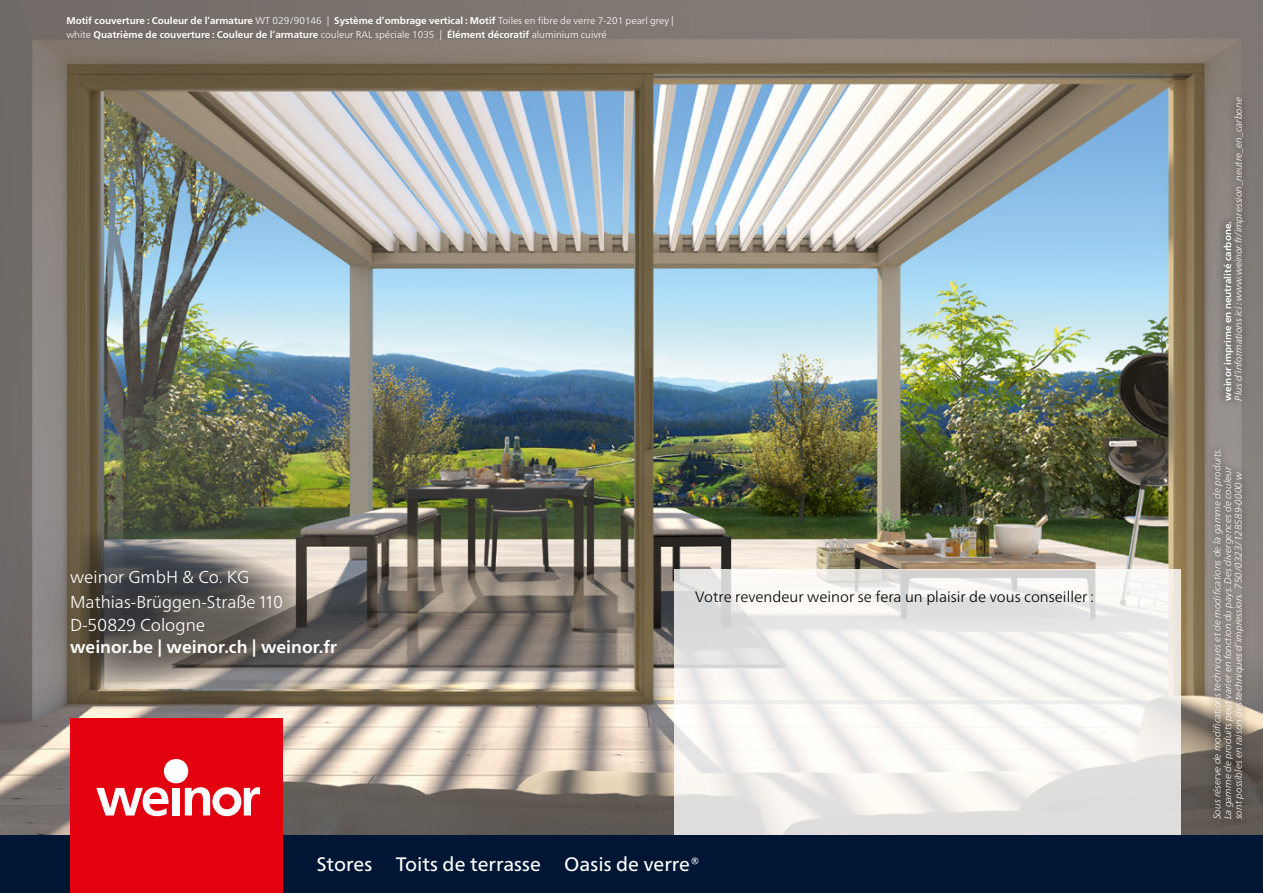
<style>
.page{position:relative;width:1263px;height:893px;background:#fff}
.page>*{position:absolute;margin:0;border:0;box-sizing:border-box;transform-origin:0 0}
.t1{font:19.5px "Frutiger Neue LTW1 G";color:#fff}
.t2{font:300 17.25px/25.5px "Frutiger Neue LTW1 G";color:#fff}
.t3{font:700 17.25px "Frutiger Neue LTW1 G";color:#fff}
.t4{font:300 15px "Frutiger Neue LTW1 G";color:#000}
.t5{font:italic 300 9.75px/10.6px "Frutiger Neue LTW1 G";color:#fff}
.t6{font:700 9.75px/13.5px "Frutiger Neue LTW1 G";color:#fff}
.s1{font-weight:300}
</style>
<div class="page">
<img style="left:0;top:0;width:1263px;height:836px">
<svg style="left:674px;top:569px;width:466px;height:266px"></svg>
<div style="left:0;top:836px;width:1263px;height:57px;background:#001634"></div>
<div style="left:70px;top:719px;width:213px;height:174px;background:#e3000f"></div>
<svg style="left:96px;top:787px;width:73px;height:29px"></svg>
<div style="left:172px;top:788px;width:8px;height:27px;background:#fff"></div>
<div style="left:164px;top:759px;width:24px;height:24px;background:#fff;border-radius:50%"></div>
<svg style="left:185px;top:787px;width:75px;height:29px"></svg>
<svg style="left:13px;top:512px;width:375px;height:203px;background:#726e66"></svg>
<div style="left:1140px;top:396px;width:123px;height:487px;background:#000;opacity:.1"></div>
<div style="left:1214px;top:89px;width:37px;height:320px;background:#000;opacity:.75"></div>
<p class="t6" style="left:66px;top:14px;width:609px">Motif couverture : Couleur de l’armature <span class="s1">WT 029/90146 |</span> Système d’ombrage vertical : Motif <span class="s1">Toiles en fibre de verre 7-201 pearl grey | white</span> Quatrième de couverture : Couleur de l’armature <span class="s1">couleur RAL spéciale 1035 |</span> Élément décoratif <span class="s1">aluminium cuivré</span></p>
<h2 class="t2" style="left:70px;top:564px;width:215px">weinor GmbH &amp; Co. KG<br>Mathias-Brüggen-Straße 110</h2>
<h2 class="t2" style="left:70px;top:612px;width:137px">D-50829 Cologne</h2>
<h2 class="t3" style="left:70px;top:637px;width:268px">weinor.be | weinor.ch | weinor.fr</h2>
<h3 class="t4" style="left:695px;top:587px;width:400px">Votre revendeur weinor se fera un plaisir de vous conseiller :</h3>
<h1 class="t1" style="left:317px;top:852px;width:385px">Stores Toits de terrasse Oasis de verre®</h1>
<p class="t5" style="left:1233px;top:401px;width:305px;rotate:-90deg">Plus d’informations ici : www.weinor.fr/impression_neutre_en_carbone</p>
<p class="t6" style="left:1221px;top:401px;width:181px;rotate:-90deg">weinor imprime en neutralité carbone.</p>
<p class="t5" style="left:1212px;top:819px;width:373px;rotate:-90deg">Sous réserve de modifications techniques et de modifications de la gamme de produits.<br>La gamme de produits peut varier en fonction du pays. Des divergences de couleur sont possibles en raison des techniques d’impression. 750/0323/128589-0000 w</p>
</div>
